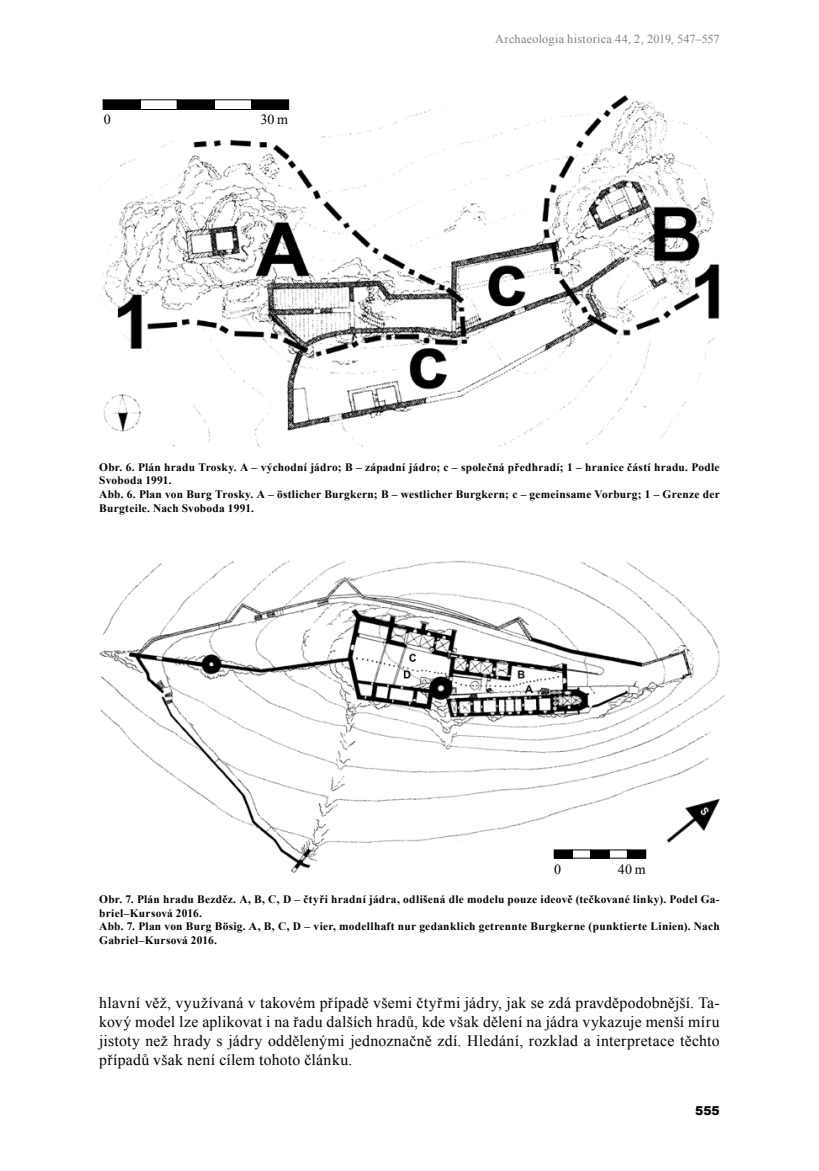
<style>
.page{position:relative;width:819px;height:1171px;background:#fff}
.page>*{position:absolute;margin:0;border:0;box-sizing:border-box;transform-origin:0 0}
.t1{font:15.75px/18.9px "Times New Roman";letter-spacing:.02em;color:#000;text-align:justify}
.t2{font:14px "Times New Roman";letter-spacing:.1em;color:#000}
.t3{font:12.25px "Times New Roman";letter-spacing:.02em;color:#808285}
.t4{font:900 12.25px "Arial";color:#000}
.t5{font:700 11.38px/13.7px "Times New Roman";letter-spacing:.025em;color:#000}
</style>
<div class="page">
<img style="left:99px;top:95px;width:620px;height:351px">
<div style="left:94px;top:89px;width:246px;height:42px;background:#fff"></div>
<div style="left:103px;top:100px;width:37px;height:9px;background:#000"></div>
<div style="left:103px;top:100px;width:37px;height:10px;border:1px solid #000"></div>
<div style="left:140px;top:100px;width:37px;height:10px;border:1px solid #000"></div>
<div style="left:214px;top:100px;width:38px;height:10px;border:1px solid #000"></div>
<div style="left:177px;top:100px;width:37px;height:9px;background:#000"></div>
<div style="left:177px;top:100px;width:37px;height:10px;border:1px solid #000"></div>
<div style="left:251px;top:100px;width:37px;height:9px;background:#000"></div>
<div style="left:251px;top:100px;width:38px;height:10px;border:1px solid #000"></div>
<img style="left:99px;top:560px;width:626px;height:315px">
<div style="left:487px;top:846px;width:246px;height:36px;background:#fff"></div>
<div style="left:554px;top:850px;width:18px;height:8px;background:#000"></div>
<div style="left:591px;top:850px;width:18px;height:8px;background:#000"></div>
<div style="left:627px;top:850px;width:18px;height:8px;background:#000"></div>
<p class="t2" style="left:104px;top:110px;width:8px">0</p>
<p class="t2" style="left:260px;top:110px;width:29px">30m</p>
<p class="t3" style="left:495px;top:31px;width:226px">Archaeologia historica 44, 2, 2019, 547–557</p>
<p class="t5" style="left:99px;top:460px;width:622px">Obr. 6. Plán hradu Trosky. A – východní jádro; B – západní jádro; c – společná předhradí; 1 – hranice částí hradu. Podle Svoboda 1991.<br>Abb. 6. Plan von Burg Trosky. A – östlicher Burgkern; B – westlicher Burgkern; c – gemeinsame Vorburg; 1 – Grenze der Burgteile. Nach Svoboda 1991.</p>
<p class="t2" style="left:554px;top:860px;width:8px">0</p>
<p class="t2" style="left:618px;top:860px;width:29px">40m</p>
<p class="t5" style="left:99px;top:892px;width:622px">Obr. 7. Plán hradu Bezděz. A, B, C, D – čtyři hradní jádra, odlišená dle modelu pouze ideově (tečkované linky). Podel Ga‑ briel–Kursová 2016.<br>Abb. 7. Plan von Burg Bösig. A, B, C, D – vier, modellhaft nur gedanklich getrennte Burgkerne (punktierte Linien). Nach Gabriel–Kursová 2016.</p>
<p class="t1" style="left:99px;top:993px;width:622px">hlavní věž, využívaná v takovém případě všemi čtyřmi jádry, jak se zdá pravděpodobnější. Ta&shy;kový model lze aplikovat i na řadu dalších hradů, kde však dělení na jádra vykazuje menší míru jistoty než hrady s jádry oddělenými jednoznačně zdí. Hledání, rozklad a interpretace těchto případů však není cílem tohoto článku.</p>
<p class="t4" style="left:695px;top:1102px;width:26px">555</p>
</div>
